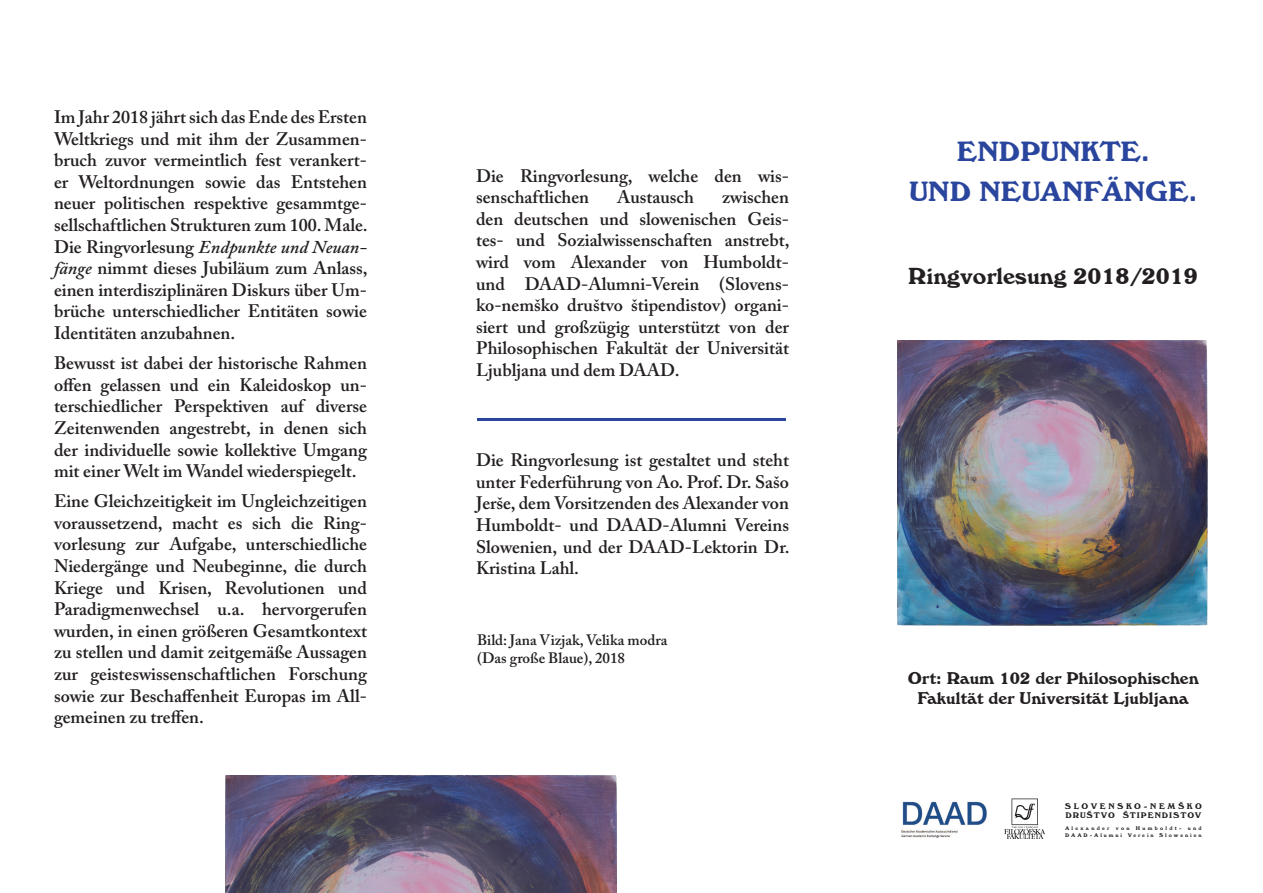
<style>
.page{position:relative;width:1263px;height:893px;background:#fff}
.page>*{position:absolute;margin:0;border:0;box-sizing:border-box;transform-origin:0 0}
.t1{font:27px/40.5px "Windsor BT";color:#2a459d;text-align:center}
.t2{font:22.5px "Windsor BT";color:#231f20}
.t3{font:600 18px/21.6px "Adobe Caslon Pro";color:#231f20;text-align:justify}
.t4{font:16.5px/19.8px "Windsor BT";color:#231f20;text-align:center}
.t5{font:600 15px/18px "Adobe Caslon Pro";color:#231f20}
.t6{font:7.95px/9.4px "Windsor BT";letter-spacing:.12em;color:#231f20}
.t7{font:5.1px/6.1px "Windsor BT";letter-spacing:.38em;color:#231f20}
.s1{font-style:italic}
</style>
<div class="page">
<svg style="left:1004px;top:798px;width:41px;height:41px"></svg>
<img style="left:901px;top:801px;width:86px;height:37px">
<img style="left:897px;top:340px;width:310px;height:285px">
<img style="left:225px;top:775px;width:392px;height:118px">
<hr style="left:477px;top:418px;width:309px;height:3px;background:#2a459d">
<p class="t3" style="left:54px;top:106px;width:315px">Im Jahr 2018 jährt sich das Ende des Ersten Weltkriegs und mit ihm der Zusammen&shy;bruch zuvor vermeintlich fest verankert&shy;er Weltordnungen sowie das Entstehen neuer politischen respektive gesammtge&shy;sellschaftlichen Strukturen zum 100. Male.<br>Die Ringvorlesung <span class="s1">Endpunkte und Neuan&shy;fänge</span> nimmt dieses Jubiläum zum Anlass, einen interdisziplinären Diskurs über Um&shy;brüche unterschiedlicher Entitäten sowie Identitäten anzubahnen.</p>
<p class="t3" style="left:54px;top:352px;width:314px">Bewusst ist dabei der historische Rahmen offen gelassen und ein Kaleidoskop un&shy;terschiedlicher Perspektiven auf diverse Zeitenwenden angestrebt, in denen sich der individuelle sowie kollektive Umgang mit einer Welt im Wandel wiederspiegelt.</p>
<p class="t3" style="left:54px;top:490px;width:314px">Eine Gleichzeitigkeit im Ungleichzeitigen voraussetzend, macht es sich die Ring&shy;vorlesung zur Aufgabe, unterschiedliche Niedergänge und Neubeginne, die durch Kriege und Krisen, Revolutionen und Paradigmenwechsel u.a. hervorgerufen wurden, in einen größeren Gesamtkontext zu stellen und damit zeitgemäße Aussagen zur geisteswissenschaftlichen Forschung sowie zur Beschaffenheit Europas im All&shy;gemeinen zu treffen.</p>
<p class="t3" style="left:476px;top:165px;width:314px">Die Ringvorlesung, welche den wis&shy;senschaftlichen</p>
<p class="t3" style="left:617px;top:186px;width:78px">Austausch</p>
<p class="t3" style="left:476px;top:186px;width:315px;text-indent:246px">zwischen den deutschen und slowenischen Geis&shy;tes- und Sozialwissenschaften anstrebt, wird vom Alexander von Humboldt&shy;und DAAD-Alumni-Verein (Slovens&shy;ko-nemško društvo štipendistov) organi&shy;siert und großzügig unterstützt von der Philosophischen Fakultät der Universität Ljubljana und dem DAAD.</p>
<p class="t3" style="left:476px;top:449px;width:315px">Die Ringvorlesung ist gestaltet und steht unter Federführung von Ao. Prof. Dr. Sašo Jerše, dem Vorsitzenden des Alexander von Humboldt- und DAAD-Alumni Vereins Slowenien, und der DAAD-Lektorin Dr.<br>Kristina Lahl.</p>
<p class="t5" style="left:477px;top:630px;width:192px">Bild: Jana Vizjak, Velika modra (Das große Blaue), 2018</p>
<h1 class="t1" style="left:909px;top:131px;width:290px">ENDPUNKTE.<br>UND NEUANFÄNGE.</h1>
<p class="t2" style="left:908px;top:263px;width:291px">Ringvorlesung 2018/2019</p>
<p class="t4" style="left:908px;top:669px;width:292px">Ort: Raum 102 der Philosophischen<br>Fakultät der Universität Ljubljana</p>
<p class="t6" style="left:1065px;top:801px;width:139px">SLOVENSKO-NEMŠKO<br>DRUŠTVO ŠTIPENDISTOV</p>
<p class="t7" style="left:1065px;top:825px;width:138px">Alexander von Humboldt- und<br>DAAD-Alumni Verein Slowenien</p>
</div>
